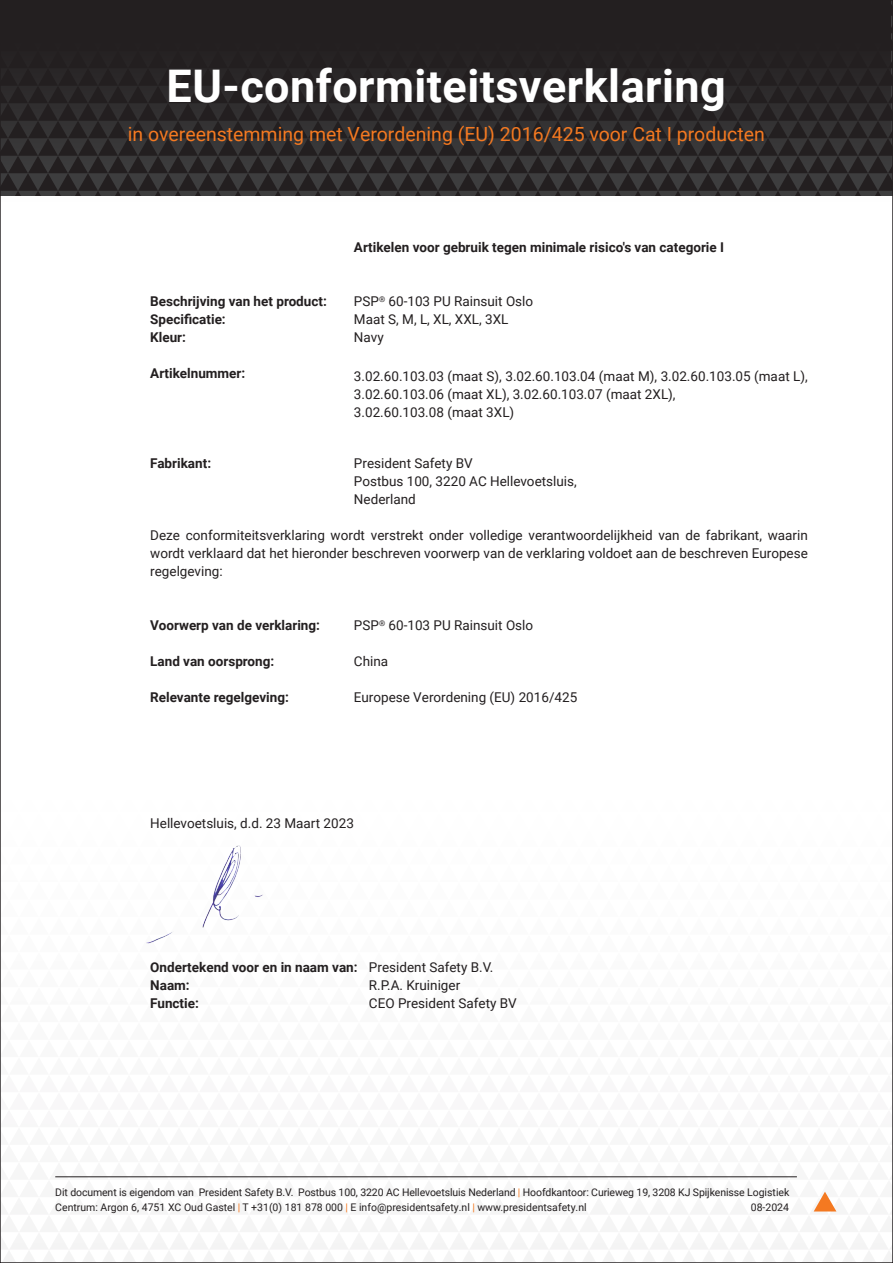
<style>
.page{position:relative;width:893px;height:1263px;background:#fff}
.page>*{position:absolute;margin:0;border:0;box-sizing:border-box;transform-origin:0 0}
.Subnaam_ProdSheet{font:700 45px "Roboto";letter-spacing:.01em;color:#fff}
.Subnaam_ProdSheet-2{font:19.5px "Roboto";color:#f47921}
.platte_tekst{font:13.5px/18px "Roboto";color:#231f20}
.platte_tekst-2{font:700 13.5px "Roboto";color:#231f20}
.Uitleg_certificering{font:10.5px/15.3px "Roboto";letter-spacing:-.01em;color:#231f20}
.s1{font-weight:400}
.s2{color:#f47921}
</style>
<div class="page">
<svg style="left:2px;top:1177px;width:889px;height:84px"></svg>
<svg style="left:2px;top:2px;width:889px;height:194px;fill:#231f20"></svg>
<img style="left:146px;top:845px;width:117px;height:99px">
<svg style="left:814px;top:1192px;width:22px;height:19px"></svg>
<hr style="left:55px;top:1176px;width:742px;height:1px;background:#231f20">
<p class="Subnaam_ProdSheet" style="left:167px;top:54px;width:561px">EU-conformiteitsverklaring</p>
<p class="Subnaam_ProdSheet-2" style="left:128px;top:120px;width:639px">in overeenstemming met Verordening (EU) 2016/425 voor Cat I producten</p>
<p class="platte_tekst-2" style="left:354px;top:238px;width:372px">Artikelen voor gebruik tegen minimale risico's van categorie I</p>
<p class="platte_tekst-2" style="left:150px;top:292px;width:178px">Beschrijving van het product:</p>
<p class="platte_tekst" style="left:354px;top:292px;width:181px">PSP<sup>®</sup> 60-103 PU Rainsuit Oslo</p>
<p class="platte_tekst-2" style="left:150px;top:310px;width:77px">Specificatie:</p>
<p class="platte_tekst" style="left:354px;top:310px;width:156px">Maat S, M, L, XL, XXL, 3XL</p>
<p class="platte_tekst-2" style="left:150px;top:328px;width:37px">Kleur:</p>
<p class="platte_tekst" style="left:354px;top:328px;width:31px">Navy</p>
<p class="platte_tekst-2" style="left:150px;top:364px;width:97px">Artikelnummer:</p>
<p class="platte_tekst" style="left:354px;top:367px;width:455px">3.02.60.103.03 (maat S), 3.02.60.103.04 (maat M), 3.02.60.103.05 (maat L),<br>3.02.60.103.06 (maat XL), 3.02.60.103.07 (maat 2XL),</p>
<p class="platte_tekst" style="left:354px;top:403px;width:162px">3.02.60.103.08 (maat 3XL)</p>
<p class="platte_tekst-2" style="left:150px;top:454px;width:62px">Fabrikant:</p>
<p class="platte_tekst" style="left:354px;top:454px;width:120px">President Safety BV</p>
<p class="platte_tekst" style="left:354px;top:472px;width:224px">Postbus 100, 3220 AC Hellevoetsluis,</p>
<p class="platte_tekst" style="left:354px;top:490px;width:63px">Nederland</p>
<p class="platte_tekst" style="left:150px;top:526px;width:659px;text-align:justify">Deze conformiteitsverklaring wordt verstrekt onder volledige verantwoordelijkheid van de fabrikant, waarin wordt verklaard dat het hieronder beschreven voorwerp van de verklaring voldoet aan de beschreven Europese regelgeving:</p>
<p class="platte_tekst-2" style="left:150px;top:616px;width:171px">Voorwerp van de verklaring:</p>
<p class="platte_tekst" style="left:354px;top:616px;width:181px">PSP<sup>®</sup> 60-103 PU Rainsuit Oslo</p>
<p class="platte_tekst-2" style="left:150px;top:652px;width:126px">Land van oorsprong:</p>
<p class="platte_tekst" style="left:354px;top:652px;width:36px">China</p>
<p class="platte_tekst-2" style="left:150px;top:688px;width:140px">Relevante regelgeving:</p>
<p class="platte_tekst" style="left:354px;top:688px;width:225px">Europese Verordening (EU) 2016/425</p>
<p class="platte_tekst" style="left:150px;top:814px;width:205px">Hellevoetsluis, d.d. 23 Maart 2023</p>
<p class="platte_tekst-2" style="left:150px;top:958px;width:345px">Ondertekend voor en in naam van: <span class="s1">President Safety B.V.</span></p>
<p class="platte_tekst-2" style="left:150px;top:976px;width:41px">Naam:</p>
<p class="platte_tekst" style="left:369px;top:976px;width:93px">R.P.A. Kruiniger</p>
<p class="platte_tekst-2" style="left:150px;top:994px;width:50px">Functie:</p>
<p class="platte_tekst" style="left:369px;top:994px;width:149px">CEO President Safety BV</p>
<p class="Uitleg_certificering" style="left:55px;top:1184px;width:736px">Dit document is eigendom van President Safety B.V. Postbus 100, 3220 AC Hellevoetsluis Nederland <span class="s2">|</span> Hoofdkantoor: Curieweg 19, 3208 KJ Spijkenisse Logistiek<br>Centrum: Argon 6, 4751 XC Oud Gastel <span class="s2">|</span> T +31(0) 181 878 000 <span class="s2">|</span> E info@presidentsafety.nl <span class="s2">|</span> www.presidentsafety.nl</p>
<p class="Uitleg_certificering" style="left:751px;top:1199px;width:40px">08-2024</p>
</div>
